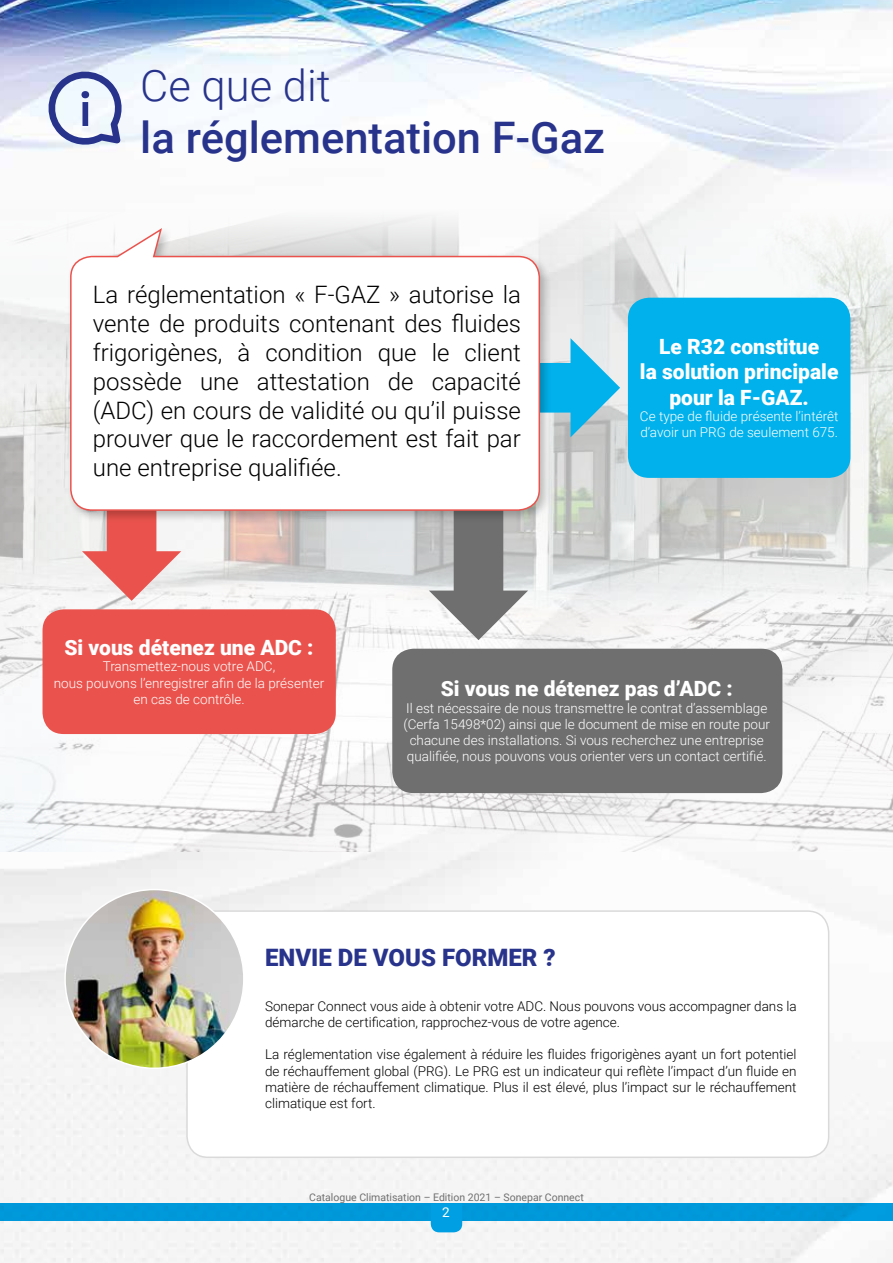
<style>
.page{position:relative;width:893px;height:1263px;background:#fff}
.page>*{position:absolute;margin:0;border:0;box-sizing:border-box;transform-origin:0 0}
.t1{font:500 43.5px "Roboto";color:#28348b}
.t2{font:300 43.5px "Roboto";color:#28348b}
.t3{font:300 24px/28.8px "Roboto";color:#000;text-align:justify}
.t4{font:900 24px "Roboto";color:#28348b}
.t5{font:900 21px/25.2px "Roboto";color:#fff;text-align:center}
.t6{font:300 13.5px/16.2px "Roboto";color:#000}
.t7{font:300 13.5px/16.2px "Roboto";color:#fff;text-align:center}
.t8{font:13.5px "Roboto";color:#fff}
.t9{font:10.5px "Roboto";color:#706f6f}
</style>
<div class="page">
<img style="left:0;top:0;width:893px;height:1263px">
<div style="left:0;top:1203px;width:893px;height:17px;background:#0098da"></div>
<svg style="left:431px;top:1220px;width:31px;height:12px"></svg>
<img style="left:0;top:177px;width:893px;height:674px">
<svg style="left:553px;top:338px;width:67px;height:99px;background:#6cc5e2"></svg>
<div style="left:43px;top:609px;width:293px;height:125px;background:#ea534d;border-radius:21px"></div>
<div style="left:392px;top:649px;width:390px;height:144px;background:#706f6f;border-radius:21px"></div>
<svg style="left:82px;top:523px;width:99px;height:78px"></svg>
<svg style="left:429px;top:523px;width:99px;height:117px"></svg>
<div style="left:66px;top:226px;width:487px;height:297px;background:#000;opacity:.25"></div>
<svg style="left:69px;top:226px;width:472px;height:286px"></svg>
<div style="left:628px;top:298px;width:222px;height:180px;background:#00b1eb;border-radius:21px"></div>
<div style="left:187px;top:911px;width:642px;height:246px;background:#fff;border-radius:21px"></div>
<div style="left:186px;top:910px;width:643px;height:248px;border:2px solid #dadada;border-radius:21px"></div>
<img style="left:65px;top:889px;width:179px;height:179px;border-radius:89px">
<svg style="left:48px;top:72px;width:74px;height:73px"></svg>
<h1 class="t2" style="left:140px;top:55px;width:192px">Ce que dit</h1>
<h1 class="t1" style="left:140px;top:107px;width:466px">la réglementation F-Gaz</h1>
<p class="t3" style="left:93px;top:280px;width:430px">La réglementation « F-GAZ » autorise la vente de produits contenant des fluides frigorigènes, à condition que le client possède une attestation de capacité (ADC) en cours de validité ou qu’il puisse prouver que le raccordement est fait par une entreprise qualifiée.</p>
<h3 class="t5" style="left:640px;top:333px;width:200px">Le R32 constitue<br>la solution principale pour la F-GAZ.</h3>
<p class="t7" style="left:640px;top:407px;width:200px;text-align:left">Ce type de fluide présente l’intérêt d’avoir un PRG de seulement 675.</p>
<h3 class="t5" style="left:64px;top:634px;width:251px">Si vous détenez une ADC :</h3>
<p class="t7" style="left:54px;top:658px;width:272px">Transmettez-nous votre ADC,<br>nous pouvons l’enregistrer afin de la présenter en cas de contrôle.</p>
<h3 class="t5" style="left:441px;top:675px;width:293px">Si vous ne détenez pas d’ADC :</h3>
<p class="t7" style="left:403px;top:699px;width:368px">Il est nécessaire de nous transmettre le contrat d’assemblage (Cerfa 15498*02) ainsi que le document de mise en route pour chacune des installations. Si vous recherchez une entreprise qualifiée, nous pouvons vous orienter vers un contact certifié.</p>
<h2 class="t4" style="left:265px;top:940px;width:292px">ENVIE DE VOUS FORMER ?</h2>
<p class="t6" style="left:265px;top:997px;width:533px">Sonepar Connect vous aide à obtenir votre ADC. Nous pouvons vous accompagner dans la démarche de certification, rapprochez-vous de votre agence.</p>
<p class="t6" style="left:265px;top:1046px;width:533px;text-align:justify">La réglementation vise également à réduire les fluides frigorigènes ayant un fort potentiel de réchauffement global (PRG). Le PRG est un indicateur qui reflète l’impact d’un fluide en matière de réchauffement climatique. Plus il est élevé, plus l’impact sur le réchauffement climatique est fort.</p>
<p class="t9" style="left:309px;top:1189px;width:276px">Catalogue Climatisation – Edition 2021 – Sonepar Connect</p>
<p class="t8" style="left:442px;top:1203px;width:9px">2</p>
</div>
